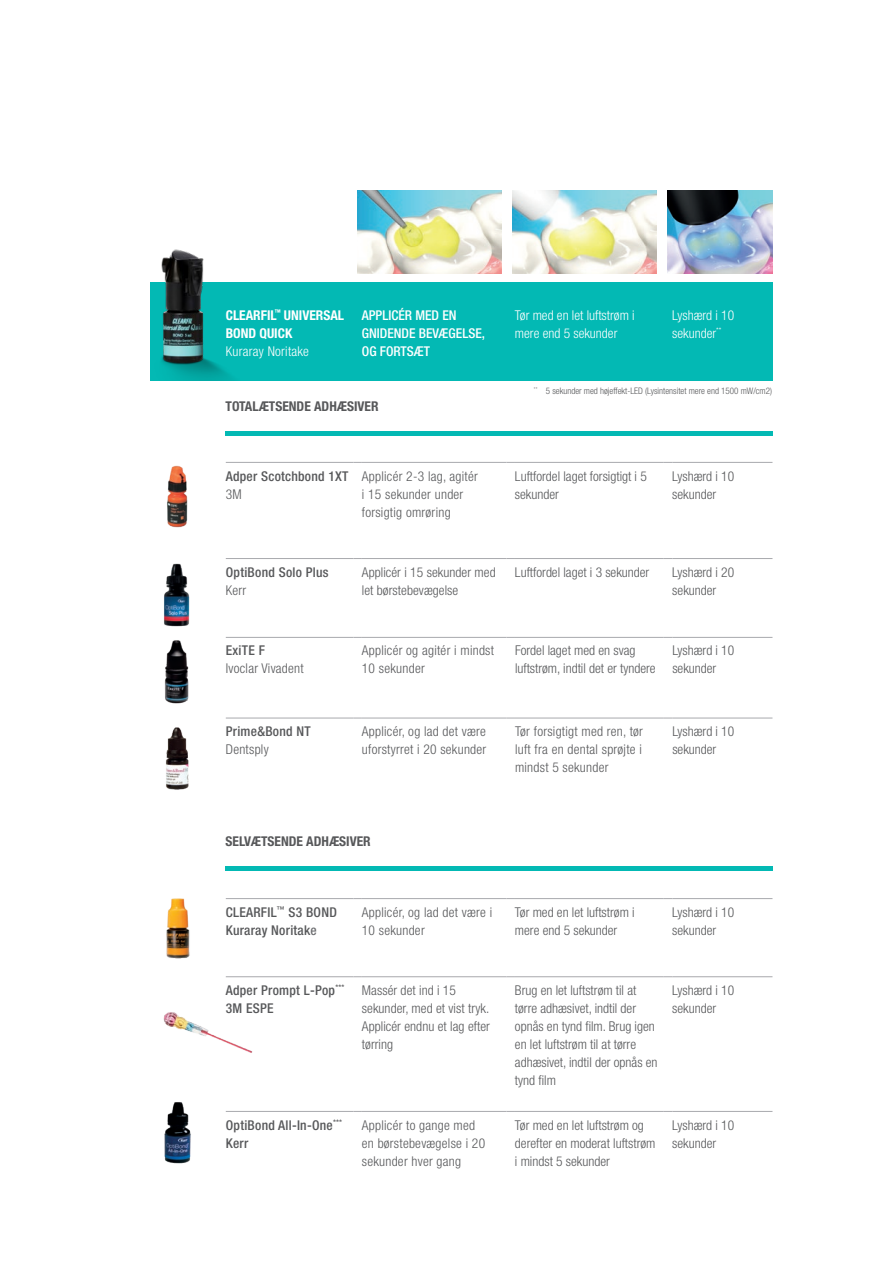
<style>
.page{position:relative;width:893px;height:1263px;background:#fff}
.page>*{position:absolute;margin:0;border:0;box-sizing:border-box;transform-origin:0 0}
.t1{font:300 condensed 13.5px/18px "Helvetica Neue LT Std";color:#57585a}
.t2{font:300 condensed 13.5px/18px "Helvetica Neue LT Std";letter-spacing:.02em;color:#57585a}
.t3{font:500 condensed 13.5px/18px "Helvetica Neue LT Std";letter-spacing:.02em;color:#57585a}
.t4{font:300 condensed 13.5px/18px "Helvetica Neue LT Std";color:#fff}
.t5{font:700 condensed 13.5px "Helvetica Neue LT Std";color:#57585a}
.t6{font:500 condensed 13.5px/18px "Helvetica Neue LT Std";color:#fff}
.t7{font:700 condensed 13.5px/18px "Helvetica Neue LT Std";color:#fff}
.t8{font:300 condensed 13.5px "Helvetica Neue LT Std";letter-spacing:.02em;color:#fff}
.t9{font:300 condensed 9px "Helvetica Neue LT Std";color:#57585a}
.s1{color:#6c6d70}
</style>
<div class="page">
<div style="left:150px;top:282px;width:622px;height:99px;background:#03b9b4"></div>
<img style="left:161px;top:249px;width:69px;height:132px">
<hr style="left:226px;top:898px;width:127px;height:1px;background:#a8a9ad">
<hr style="left:362px;top:898px;width:144px;height:1px;background:#a8a9ad">
<hr style="left:515px;top:898px;width:149px;height:1px;background:#a8a9ad">
<hr style="left:672px;top:898px;width:100px;height:1px;background:#a8a9ad">
<hr style="left:226px;top:976px;width:127px;height:1px;background:#a8a9ad">
<hr style="left:362px;top:976px;width:144px;height:1px;background:#a8a9ad">
<hr style="left:515px;top:976px;width:149px;height:1px;background:#a8a9ad">
<hr style="left:672px;top:976px;width:100px;height:1px;background:#a8a9ad">
<hr style="left:226px;top:1111px;width:127px;height:1px;background:#a8a9ad">
<hr style="left:362px;top:1111px;width:144px;height:1px;background:#a8a9ad">
<hr style="left:515px;top:1111px;width:149px;height:1px;background:#a8a9ad">
<hr style="left:672px;top:1111px;width:100px;height:1px;background:#a8a9ad">
<hr style="left:225px;top:866px;width:547px;height:4px;background:#03b9b4">
<hr style="left:226px;top:462px;width:127px;height:1px;background:#a8a9ad">
<hr style="left:362px;top:462px;width:144px;height:1px;background:#a8a9ad">
<hr style="left:515px;top:462px;width:149px;height:1px;background:#a8a9ad">
<hr style="left:672px;top:462px;width:100px;height:1px;background:#a8a9ad">
<hr style="left:226px;top:558px;width:127px;height:1px;background:#a8a9ad">
<hr style="left:362px;top:558px;width:144px;height:1px;background:#a8a9ad">
<hr style="left:515px;top:558px;width:149px;height:1px;background:#a8a9ad">
<hr style="left:672px;top:558px;width:100px;height:1px;background:#a8a9ad">
<hr style="left:226px;top:637px;width:127px;height:1px;background:#a8a9ad">
<hr style="left:362px;top:637px;width:144px;height:1px;background:#a8a9ad">
<hr style="left:515px;top:637px;width:149px;height:1px;background:#a8a9ad">
<hr style="left:672px;top:637px;width:100px;height:1px;background:#a8a9ad">
<hr style="left:226px;top:718px;width:127px;height:1px;background:#a8a9ad">
<hr style="left:362px;top:718px;width:144px;height:1px;background:#a8a9ad">
<hr style="left:515px;top:718px;width:149px;height:1px;background:#a8a9ad">
<hr style="left:672px;top:718px;width:100px;height:1px;background:#a8a9ad">
<img style="left:167px;top:465px;width:21px;height:63px">
<img style="left:164px;top:563px;width:26px;height:64px">
<img style="left:164px;top:640px;width:25px;height:64px">
<img style="left:166px;top:727px;width:23px;height:63px">
<hr style="left:225px;top:431px;width:547px;height:4px;background:#03b9b4">
<img style="left:166px;top:898px;width:24px;height:61px">
<img style="left:164px;top:1102px;width:27px;height:62px">
<img style="left:163px;top:1012px;width:90px;height:41px">
<img style="left:358px;top:190px;width:143px;height:83px">
<img style="left:513px;top:190px;width:143px;height:83px">
<img style="left:667px;top:190px;width:105px;height:83px">
<p class="t7" style="left:226px;top:306px;width:120px">CLEARFIL<sup>™</sup> UNIVERSAL<br>BOND QUICK</p>
<p class="t8" style="left:226px;top:343px;width:85px">Kuraray Noritake</p>
<p class="t6" style="left:362px;top:306px;width:125px">APPLICÉR MED EN<br>GNIDENDE BEVÆGELSE,<br>OG FORTSÆT</p>
<p class="t4" style="left:515px;top:306px;width:121px">Tør med en let luftstrøm i mere end 5 sekunder</p>
<p class="t4" style="left:672px;top:306px;width:63px">Lyshærd i 10 sekunder<sup>**</sup></p>
<p class="t9" style="left:534px;top:386px;width:239px"><sup>**</sup> 5 sekunder med højeffekt-LED (Lysintensitet mere end 1500 mW/cm2)</p>
<p class="t5" style="left:226px;top:398px;width:155px">TOTALÆTSENDE ADHÆSIVER</p>
<p class="t3" style="left:226px;top:467px;width:124px">Adper Scotchbond 1XT</p>
<p class="t1" style="left:226px;top:485px;width:18px">3M</p>
<p class="t2" style="left:362px;top:467px;width:118px">Applicér 2-3 lag, agitér i 15 sekunder under forsigtig omrøring</p>
<p class="t1" style="left:515px;top:467px;width:133px">Luftfordel laget forsigtigt i 5 sekunder</p>
<p class="t1" style="left:672px;top:467px;width:63px">Lyshærd i 10 sekunder</p>
<p class="t3" style="left:226px;top:563px;width:104px">OptiBond Solo Plus</p>
<p class="t1" style="left:226px;top:581px;width:22px">Kerr</p>
<p class="t1" style="left:362px;top:563px;width:135px">Applicér i 15 sekunder med let børstebevægelse</p>
<p class="t1" style="left:515px;top:563px;width:136px">Luftfordel laget i 3 sekunder</p>
<p class="t1" style="left:672px;top:563px;width:63px">Lyshærd i 20 sekunder</p>
<p class="t3" style="left:226px;top:641px;width:41px">ExiTE F</p>
<p class="t2" style="left:226px;top:660px;width:79px">Ivoclar Vivadent</p>
<p class="t2" style="left:362px;top:642px;width:134px">Applicér og agitér i mindst<br>10 sekunder</p>
<p class="t1" style="left:515px;top:642px;width:142px">Fordel laget med en svag luftstrøm, indtil det er tyndere</p>
<p class="t1" style="left:672px;top:642px;width:63px">Lyshærd i 10 sekunder</p>
<p class="t3" style="left:226px;top:722px;width:86px">Prime&amp;Bond NT</p>
<p class="t2" style="left:226px;top:740px;width:44px">Dentsply</p>
<p class="t2" style="left:362px;top:722px;width:126px">Applicér, og lad det være uforstyrret i 20 sekunder</p>
<p class="t1" style="left:515px;top:722px;width:129px;text-align:justify">Tør forsigtigt med ren, tør luft fra en dental sprøjte i mindst 5 sekunder</p>
<p class="t1" style="left:672px;top:722px;width:63px">Lyshærd i 10 sekunder</p>
<p class="t5" style="left:226px;top:833px;width:147px">SELVÆTSENDE ADHÆSIVER</p>
<p class="t3" style="left:226px;top:903px;width:113px">CLEARFIL<sup>™</sup> S3 BOND<br>Kuraray Noritak<span class="s1">e</span></p>
<p class="t2" style="left:362px;top:903px;width:132px">Applicér, og lad det være i<br>10 sekunder</p>
<p class="t1" style="left:515px;top:903px;width:121px">Tør med en let luftstrøm i mere end 5 sekunder</p>
<p class="t1" style="left:672px;top:903px;width:63px">Lyshærd i 10 sekunder</p>
<p class="t3" style="left:226px;top:981px;width:120px">Adper Prompt L-Pop<sup>***<br></sup>3M ESPE</p>
<p class="t1" style="left:362px;top:981px;width:130px">Massér det ind i 15 sekunder, med et vist tryk.<br>Applicér endnu et lag efter tørring</p>
<p class="t1" style="left:515px;top:981px;width:144px">Brug en let luftstrøm til at tørre adhæsivet, indtil der opnås en tynd film. Brug igen en let luftstrøm til at tørre adhæsivet, indtil der opnås en tynd film</p>
<p class="t1" style="left:672px;top:981px;width:63px">Lyshærd i 10 sekunder</p>
<p class="t3" style="left:226px;top:1115px;width:118px">OptiBond All-In-One<sup>***<br></sup>Kerr</p>
<p class="t2" style="left:362px;top:1116px;width:125px">Applicér to gange med en børstebevægelse i 20 sekunder hver gang</p>
<p class="t1" style="left:515px;top:1116px;width:142px">Tør med en let luftstrøm og derefter en moderat luftstrøm i mindst 5 sekunder</p>
<p class="t1" style="left:672px;top:1116px;width:63px">Lyshærd i 10 sekunder</p>
</div>
